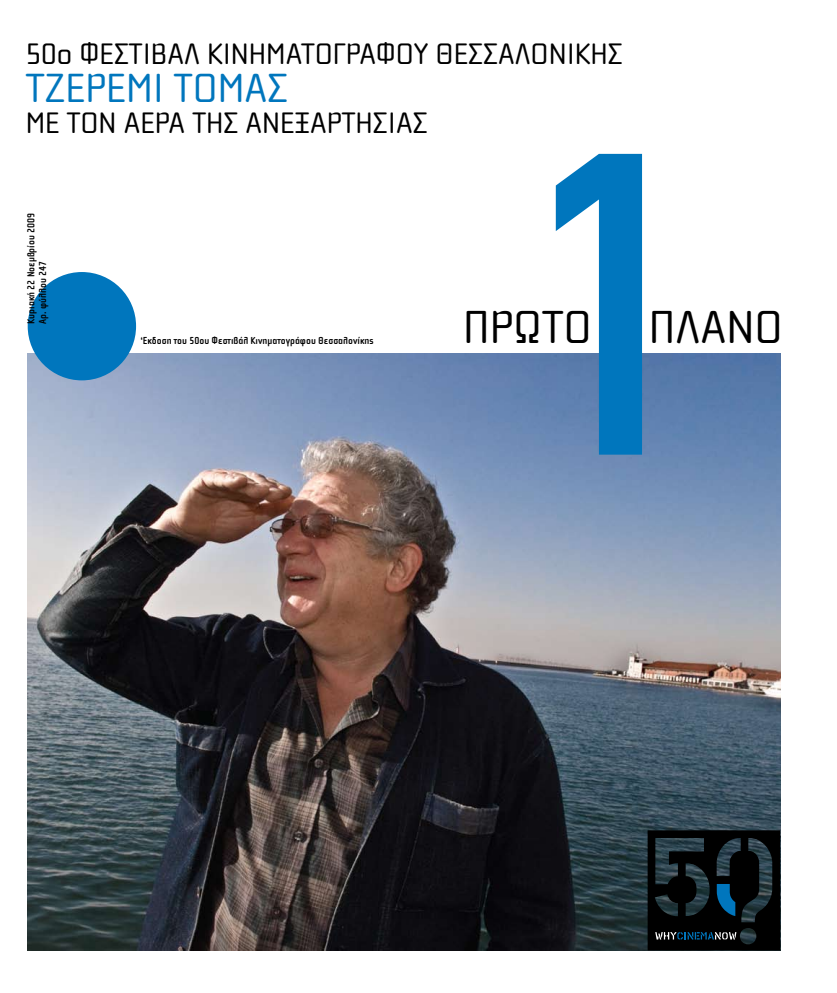
<style>
.page{position:relative;width:837px;height:993px;background:#fff}
.page>*{position:absolute;margin:0;border:0;box-sizing:border-box;transform-origin:0 0}
.t1{font:condensed 422.1px "CF Din";color:#0076bd}
.t2{font:47.8px "Cholla Wide Gr";color:#000}
.t3{font:42px "Cholla Wide Gr";color:#0076bd}
.t4{font:30.6px "Cholla Wide Gr";color:#000}
.t5{font:700 10.5px/11.5px "Cholla Sans Gr";color:#000}
</style>
<div class="page">
<img style="left:27px;top:353px;width:753px;height:597px">
<div style="left:28px;top:272px;width:108px;height:108px;background:#0076bd;border-radius:50%"></div>
<svg style="left:647px;top:830px;width:133px;height:120px;background:#0e171c"></svg>
<h3 class="t4" style="left:26px;top:37px;width:598px">50o ΦΕΣΤΙΒΑΛ ΚΙΝΗΜΑΤΟΓΡΑΦΟΥ ΘΕΣΣΑΛΟΝΙΚΗΣ</h3>
<h3 class="t3" style="left:26px;top:65px;width:263px">ΤΖΕΡΕΜΙ ΤΟΜΑΣ</h3>
<h3 class="t4" style="left:26px;top:105px;width:403px">ΜΕ ΤΟΝ ΑΕΡΑ ΤΗΣ ΑΝΕΞΑΡΤΗΣΙΑΣ</h3>
<p class="t5" style="left:26px;top:323px;width:112px;rotate:-90deg">Κυριακή 22 Νοεμβρίου 2009<br>Αρ. φύλλου 247</p>
<p class="t5" style="left:140px;top:334px;width:234px">‘Εκδοση του 50ου Φεστιβάλ Κινηματογράφου Θεσσαλονίκης</p>
<h1 class="t1" style="left:533px;top:81px;width:159px">1</h1>
<h2 class="t2" style="left:463px;top:301px;width:321px">ΠΡΩΤΟ ΠΛΑΝΟ</h2>
</div>
